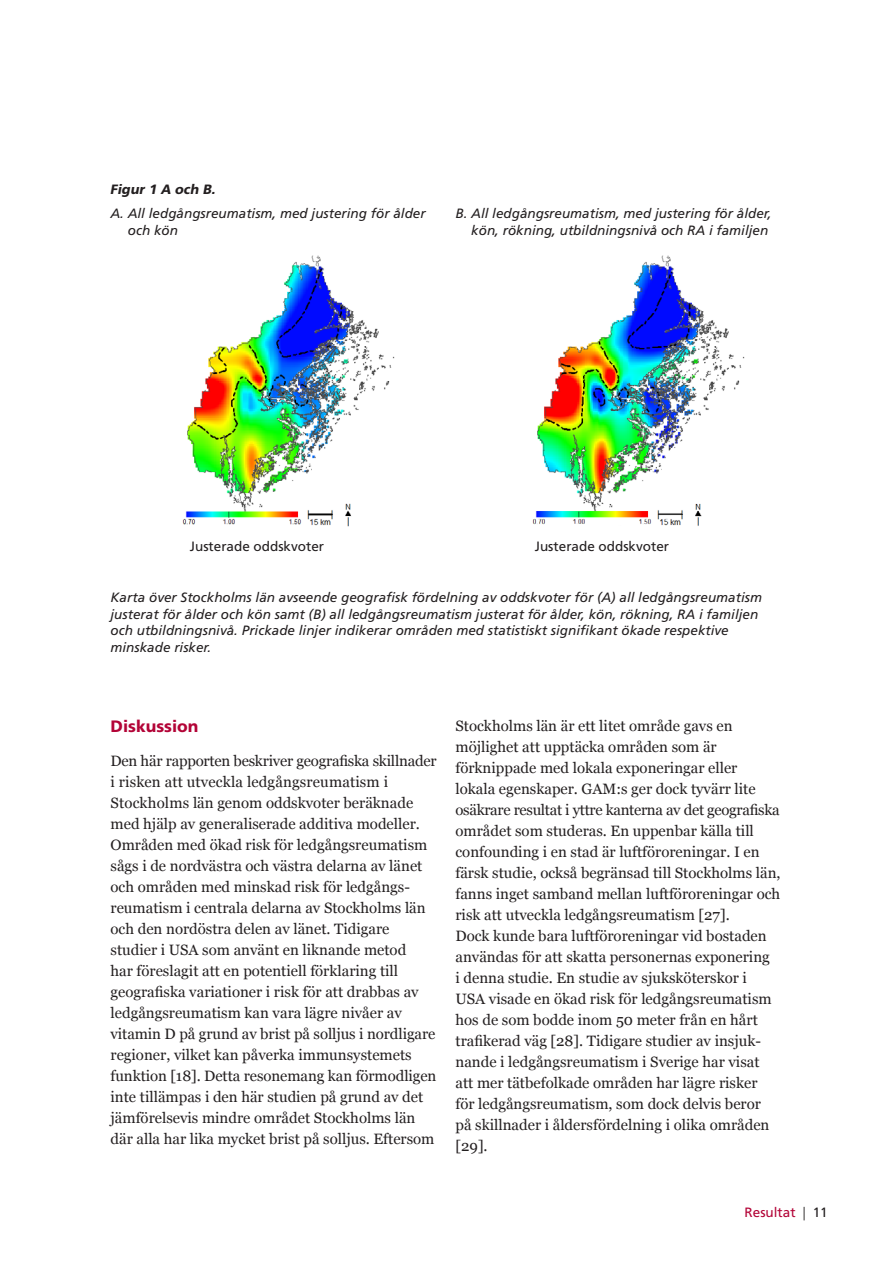
<style>
.page{position:relative;width:893px;height:1263px;background:#fff}
.page>*{position:absolute;margin:0;border:0;box-sizing:border-box;transform-origin:0 0}
.t1{font:800 16.5px "Frutiger SLLOTF";color:#b30437}
.t2{font:15px/21px "Georgia";color:#231f20}
.t3{font:italic 13.5px/16.5px "Frutiger SLLOTF";color:#231f20}
.t4{font:13.5px "Frutiger SLLOTF";color:#231f20}
.t5{font:italic 800 13.5px "Frutiger SLLOTF";color:#231f20}
.t6{font:13.5px "Frutiger SLLOTF";color:#b30437}
.s1{font-family:"Minion Pro";color:#231f20}
.s2{color:#231f20}
</style>
<div class="page">
<img style="left:532px;top:255px;width:213px;height:271px">
<img style="left:182px;top:255px;width:213px;height:272px">
<p class="t5" style="left:111px;top:181px;width:107px">Figur 1 A och B.</p>
<p class="t3" style="left:128px;top:205px;width:299px;text-indent:-17px">A. All ledgångsreumatism, med justering för ålder och kön</p>
<p class="t3" style="left:455px;top:205px;width:318px;text-align:right">B. All ledgångsreumatism, med justering för ålder, kön, rökning, utbildningsnivå och RA i familjen</p>
<p class="t4" style="left:190px;top:538px;width:136px">Justerade oddskvoter</p>
<p class="t4" style="left:535px;top:538px;width:136px">Justerade oddskvoter</p>
<p class="t3" style="left:111px;top:589px;width:653px">Karta över Stockholms län avseende geografisk fördelning av oddskvoter för (A) all ledgångsreumatism justerat för ålder och kön samt (B) all ledgångsreumatism justerat för ålder, kön, rökning, RA i familjen och utbildningsnivå. Prickade linjer indikerar områden med statistiskt signifikant ökade respektive minskade risker.</p>
<p class="t1" style="left:111px;top:716px;width:89px">Diskussion</p>
<p class="t2" style="left:111px;top:749px;width:328px">Den här rapporten beskriver geografiska skillnader i risken att utveckla ledgångsreumatism i Stockholms län genom oddskvoter beräknade med hjälp av generaliserade additiva modeller.<br>Områden med ökad risk för ledgångsreumatism sågs i de nordvästra och västra delarna av länet och områden med minskad risk för ledgångs&shy;reumatism i centrala delarna av Stockholms län och den nordöstra delen av länet. Tidigare studier i USA som använt en liknande metod<br>har föreslagit att en potentiell förklaring till geografiska variationer i risk för att drabbas av ledgångsreumatism kan vara lägre nivåer av vitamin D på grund av brist på solljus i nordligare regioner, vilket kan påverka immunsystemets funktion [18]. Detta resonemang kan förmodligen inte tillämpas i den här studien på grund av det jämförelsevis mindre området Stockholms län där alla har lika mycket brist på solljus. Eftersom</p>
<p class="t2" style="left:455px;top:715px;width:327px">Stockholms län är ett litet område gavs en möjlighet att upptäcka områden som är förknippade med lokala exponeringar eller lokala egenskaper. GAM:s ger dock tyvärr lite osäkrare resultat i yttre kanterna av det geografiska området som studeras. En uppenbar källa till confounding i en stad är luftföroreningar. I en färsk studie, också begränsad till Stockholms län, fanns inget samband mellan luftföroreningar och risk att utveckla ledgångsreumatism [27].<br>Dock kunde bara luftföroreningar vid bostaden användas för att skatta personernas exponering<br>i denna studie. En studie av sjuksköterskor i<br>USA visade en ökad risk för ledgångsreumatism hos de som bodde inom 50 meter från en hårt trafikerad väg [28]. Tidigare studier av insjuk&shy;nande i ledgångsreumatism i Sverige har visat att mer tätbefolkade områden har lägre risker<br>för ledgångsreumatism, som dock delvis beror på skillnader i åldersfördelning i olika områden [29].</p>
<p class="t6" style="left:745px;top:1204px;width:85px">Resultat <span class="s1">|</span> <span class="s2">11</span></p>
</div>
